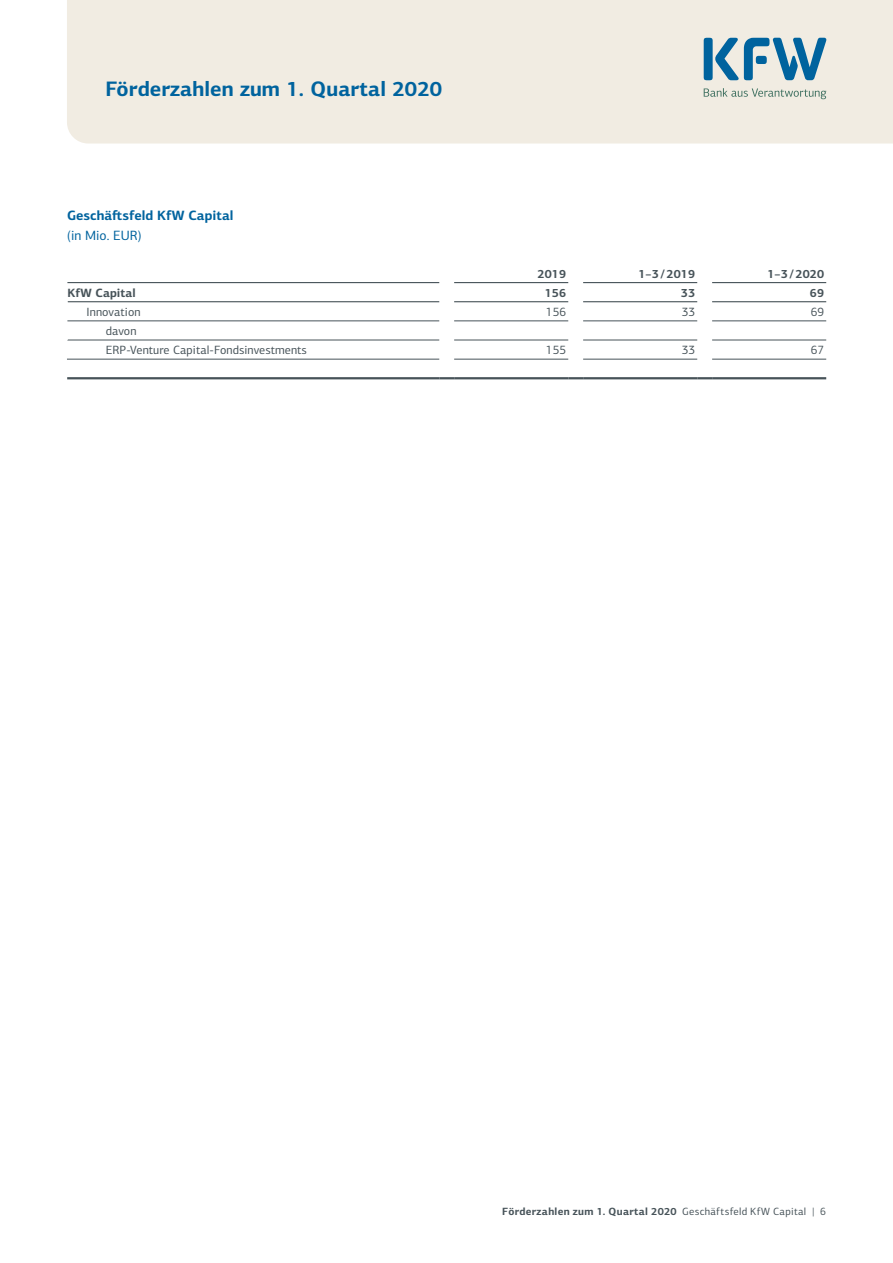
<style>
.page{position:relative;width:893px;height:1263px;background:#fff}
.page>*{position:absolute;margin:0;border:0;box-sizing:border-box;transform-origin:0 0}
.t1{font:700 21px "KFW Centro Sans";letter-spacing:.005em;color:#00639e}
.t2{font:700 13.5px "KFW Centro Sans";color:#00639e}
.t3{font:13.5px "KFW Centro Sans";color:#00639e}
.t4{font:12px/19.2px "KFW Centro Sans";letter-spacing:.005em;color:#475359}
.t5{font:700 12px "KFW Centro Sans";letter-spacing:.005em;color:#475359}
.t6{font:700 10.5px "KFW Centro Sans";letter-spacing:.03em;color:#475359}
.t7{font:10.5px "KFW Centro Sans";color:#475359}
.s1{font-weight:400}
</style>
<div class="page">
<div style="left:67px;top:0;width:826px;height:144px;background:#f1ece2"></div>
<hr style="left:583px;top:282px;width:114px;height:1px;background:#475359">
<hr style="left:712px;top:282px;width:114px;height:1px;background:#475359">
<hr style="left:67px;top:301px;width:372px;height:1px;background:#475359">
<hr style="left:454px;top:301px;width:114px;height:1px;background:#475359">
<hr style="left:583px;top:301px;width:114px;height:1px;background:#475359">
<hr style="left:712px;top:301px;width:114px;height:1px;background:#475359">
<hr style="left:67px;top:340px;width:372px;height:1px;background:#475359">
<hr style="left:454px;top:340px;width:114px;height:1px;background:#475359">
<hr style="left:583px;top:340px;width:114px;height:1px;background:#475359">
<hr style="left:712px;top:340px;width:114px;height:1px;background:#475359">
<hr style="left:67px;top:359px;width:372px;height:1px;background:#475359">
<hr style="left:454px;top:359px;width:114px;height:1px;background:#475359">
<hr style="left:583px;top:359px;width:114px;height:1px;background:#475359">
<hr style="left:712px;top:359px;width:114px;height:1px;background:#475359">
<hr style="left:67px;top:321px;width:372px;height:1px;background:#475359">
<hr style="left:454px;top:321px;width:114px;height:1px;background:#475359">
<hr style="left:583px;top:321px;width:114px;height:1px;background:#475359">
<hr style="left:712px;top:321px;width:114px;height:1px;background:#475359">
<hr style="left:67px;top:377px;width:372px;height:2px;background:#475359">
<svg style="left:439px;top:377px;width:15px;height:2px"></svg>
<hr style="left:454px;top:377px;width:114px;height:2px;background:#475359">
<svg style="left:568px;top:377px;width:15px;height:2px"></svg>
<hr style="left:583px;top:377px;width:114px;height:2px;background:#475359">
<svg style="left:697px;top:377px;width:15px;height:2px"></svg>
<hr style="left:712px;top:377px;width:114px;height:2px;background:#475359">
<hr style="left:67px;top:282px;width:372px;height:1px;background:#475359">
<hr style="left:454px;top:282px;width:114px;height:1px;background:#475359">
<div style="left:704px;top:38px;width:9px;height:42px;background:#00639e;border-radius:3px"></div>
<svg style="left:715px;top:38px;width:111px;height:42px;background:#82adc2"></svg>
<svg style="left:704px;top:88px;width:122px;height:11px"></svg>
<h1 class="t1" style="left:105px;top:75px;width:338px">Förderzahlen zum 1. Quartal 2020</h1>
<p class="t2" style="left:67px;top:207px;width:168px">Geschäftsfeld KfW Capital</p>
<p class="t3" style="left:67px;top:225px;width:76px">(in Mio. EUR)</p>
<p class="t5" style="left:538px;top:266px;width:30px">2019</p>
<p class="t5" style="left:638px;top:266px;width:58px">1–3/2019</p>
<p class="t5" style="left:767px;top:266px;width:58px">1–3/2020</p>
<p class="t5" style="left:67px;top:285px;width:70px">KfW Capital</p>
<p class="t5" style="left:545px;top:285px;width:23px">156</p>
<p class="t5" style="left:681px;top:285px;width:16px">33</p>
<p class="t5" style="left:810px;top:285px;width:16px">69</p>
<p class="t4" style="left:87px;top:302px;width:55px">Innovation</p>
<p class="t4" style="left:546px;top:302px;width:22px">156</p>
<p class="t4" style="left:682px;top:302px;width:15px">33</p>
<p class="t4" style="left:811px;top:302px;width:15px">69</p>
<p class="t4" style="left:106px;top:321px;width:203px">davon<br>ERP-Venture Capital-Fondsinvestments</p>
<p class="t4" style="left:546px;top:340px;width:22px">155</p>
<p class="t4" style="left:682px;top:340px;width:15px">33</p>
<p class="t4" style="left:811px;top:340px;width:15px">67</p>
<p class="t6" style="left:502px;top:1205px;width:306px">Förderzahlen zum 1. Quartal 2020 <span class="s1">Geschäftsfeld KfW Capital</span></p>
<p class="t7" style="left:812px;top:1204px;width:15px">| 6</p>
</div>
